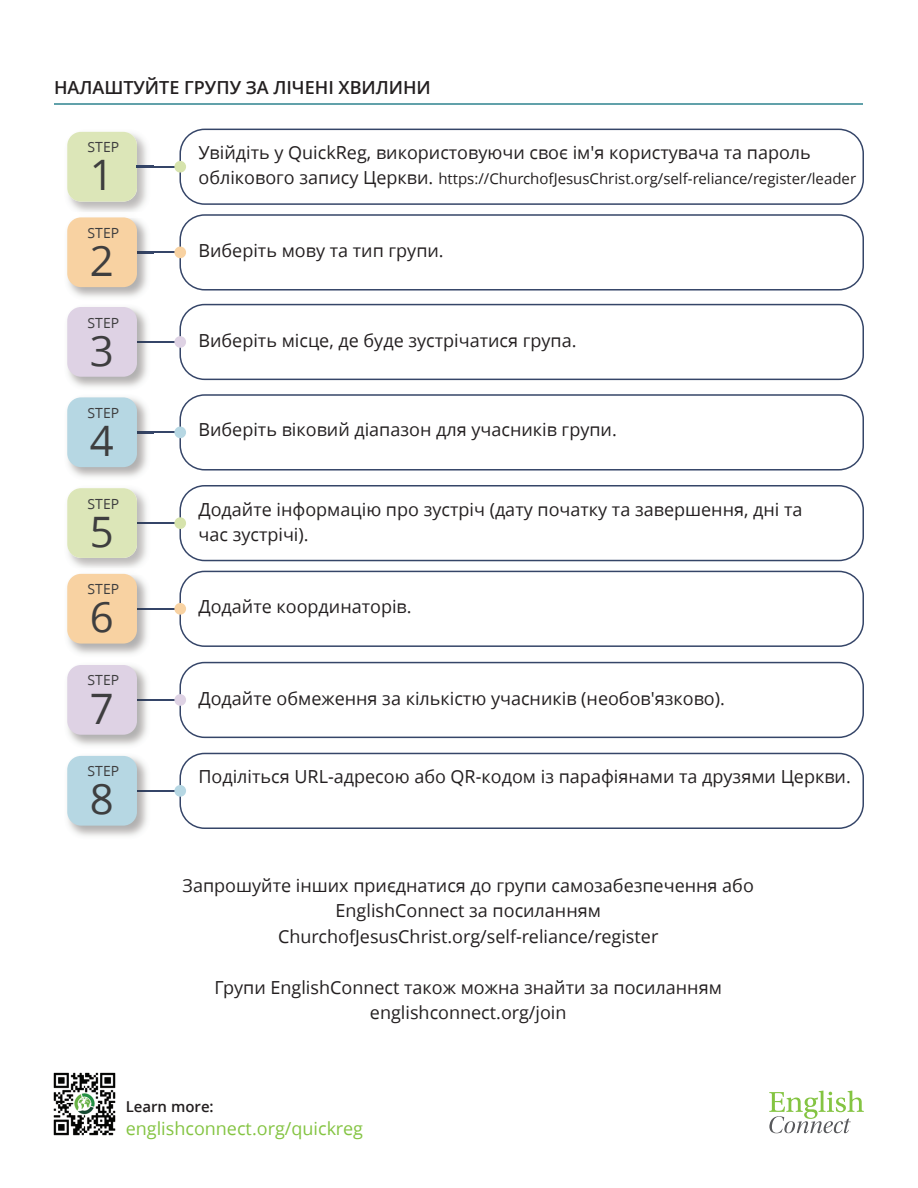
<style>
.page{position:relative;width:918px;height:1188px;background:#fff}
.page>*{position:absolute;margin:0;border:0;box-sizing:border-box;transform-origin:0 0}
.t1{font:42px "Zoramlds Lat";color:#3e3e3f}
.t2{font:18px/25.5px "Zoramlds Lat";color:#231f20;text-align:center}
.t3{font:600 18px "Zoramlds Lat";color:#231f20}
.t4{font:18px "Zoramlds Lat";color:#84c442}
.t5{font:15px "Zoramlds Lat";color:#231f20}
.t6{font:600 15px "Zoramlds Lat";color:#231f20}
.t7{font:13.95px "Zoramlds Lat";color:#3e3e3f}
.s1{font-size:18px}
</style>
<div class="page">
<svg style="left:769px;top:1091px;width:95px;height:42px"></svg>
<img style="left:53px;top:1072px;width:63px;height:64px">
<hr style="left:54px;top:103px;width:809px;height:1px;background:#61a1aa">
<img style="left:67px;top:131px;width:86px;height:81px">
<div style="left:67px;top:132px;width:70px;height:70px;background:#dce6b8;border-radius:14px"></div>
<svg style="left:179px;top:129px;width:685px;height:76px"></svg>
<svg style="left:137px;top:166px;width:37px;height:1px"></svg>
<div style="left:174px;top:161px;width:12px;height:12px;background:#d6e3ac;border-radius:50%"></div>
<svg style="left:179px;top:214px;width:685px;height:77px"></svg>
<div style="left:174px;top:247px;width:12px;height:11px;background:#f8d2a2;border-radius:50%"></div>
<img style="left:67px;top:218px;width:86px;height:350px">
<svg style="left:137px;top:252px;width:38px;height:1px"></svg>
<div style="left:67px;top:217px;width:70px;height:70px;background:#f8d2a2;border-radius:14px"></div>
<hr style="left:153px;top:341px;width:26px;height:2px;background:#354568">
<svg style="left:179px;top:304px;width:685px;height:76px"></svg>
<div style="left:174px;top:336px;width:12px;height:12px;background:#ded2e4;border-radius:50%"></div>
<img style="left:67px;top:302px;width:86px;height:1px">
<svg style="left:137px;top:341px;width:16px;height:2px"></svg>
<div style="left:67px;top:307px;width:70px;height:70px;background:#ded2e4;border-radius:14px"></div>
<svg style="left:179px;top:394px;width:685px;height:77px"></svg>
<div style="left:174px;top:427px;width:12px;height:11px;background:#b6d7e3;border-radius:50%"></div>
<img style="left:67px;top:392px;width:86px;height:1px">
<svg style="left:137px;top:432px;width:38px;height:1px"></svg>
<div style="left:67px;top:397px;width:70px;height:70px;background:#b6d7e3;border-radius:14px"></div>
<hr style="left:153px;top:522px;width:26px;height:2px;background:#354568">
<svg style="left:179px;top:485px;width:685px;height:76px"></svg>
<div style="left:174px;top:517px;width:12px;height:12px;background:#d6e3ac;border-radius:50%"></div>
<img style="left:67px;top:483px;width:86px;height:1px">
<svg style="left:137px;top:522px;width:16px;height:2px"></svg>
<div style="left:67px;top:488px;width:70px;height:70px;background:#dce6b8;border-radius:14px"></div>
<hr style="left:153px;top:608px;width:26px;height:2px;background:#354568">
<svg style="left:179px;top:571px;width:685px;height:76px"></svg>
<div style="left:174px;top:603px;width:12px;height:12px;background:#f8d2a2;border-radius:50%"></div>
<img style="left:67px;top:574px;width:80px;height:262px">
<svg style="left:137px;top:608px;width:16px;height:2px"></svg>
<div style="left:67px;top:574px;width:70px;height:70px;background:#f8d2a2;border-radius:14px"></div>
<hr style="left:153px;top:699px;width:26px;height:2px;background:#354568">
<svg style="left:179px;top:662px;width:685px;height:76px"></svg>
<div style="left:174px;top:694px;width:12px;height:12px;background:#ded2e4;border-radius:50%"></div>
<svg style="left:137px;top:699px;width:16px;height:2px"></svg>
<div style="left:67px;top:665px;width:70px;height:70px;background:#ded2e4;border-radius:14px"></div>
<hr style="left:153px;top:790px;width:26px;height:2px;background:#354568">
<svg style="left:179px;top:753px;width:685px;height:76px"></svg>
<div style="left:174px;top:785px;width:12px;height:12px;background:#b6d7e3;border-radius:50%"></div>
<svg style="left:137px;top:790px;width:16px;height:2px"></svg>
<div style="left:67px;top:756px;width:70px;height:70px;background:#b6d7e3;border-radius:14px"></div>
<p class="t3" style="left:54px;top:74px;width:378px">НАЛАШТУЙТЕ ГРУПУ ЗА ЛІЧЕНІ ХВИЛИНИ</p>
<p class="t7" style="left:88px;top:137px;width:33px">STEP</p>
<h1 class="t1" style="left:90px;top:144px;width:26px">1</h1>
<p class="t7" style="left:88px;top:223px;width:33px">STEP</p>
<h1 class="t1" style="left:90px;top:230px;width:26px">2</h1>
<p class="t7" style="left:88px;top:312px;width:33px">STEP</p>
<h1 class="t1" style="left:90px;top:320px;width:26px">3</h1>
<p class="t7" style="left:88px;top:403px;width:33px">STEP</p>
<h1 class="t1" style="left:90px;top:410px;width:26px">4</h1>
<p class="t7" style="left:88px;top:493px;width:33px">STEP</p>
<h1 class="t1" style="left:90px;top:501px;width:26px">5</h1>
<p class="t7" style="left:88px;top:579px;width:33px">STEP</p>
<h1 class="t1" style="left:90px;top:586px;width:26px">6</h1>
<p class="t7" style="left:88px;top:670px;width:33px">STEP</p>
<h1 class="t1" style="left:90px;top:678px;width:26px">7</h1>
<p class="t7" style="left:88px;top:761px;width:33px">STEP</p>
<h1 class="t1" style="left:90px;top:768px;width:26px">8</h1>
<p class="t2" style="left:198px;top:139px;width:614px">Увійдіть у QuickReg, використовуючи своє ім'я користувача та пароль</p>
<p class="t5" style="left:198px;top:168px;width:659px"><span class="s1">облікового запису Церкви.</span> https://ChurchofJesusChrist.org/self-reliance/register/leader</p>
<p class="t2" style="left:198px;top:238px;width:247px">Виберіть мову та тип групи.</p>
<p class="t2" style="left:198px;top:327px;width:380px">Виберіть місце, де буде зустрічатися група.</p>
<p class="t2" style="left:198px;top:417px;width:420px">Виберіть віковий діапазон для учасників групи.</p>
<p class="t2" style="left:198px;top:497px;width:606px;text-align:left">Додайте інформацію про зустріч (дату початку та завершення, дні та час зустрічі).</p>
<p class="t2" style="left:198px;top:594px;width:215px">Додайте координаторів.</p>
<p class="t2" style="left:198px;top:686px;width:528px">Додайте обмеження за кількістю учасників (необов'язково).</p>
<p class="t2" style="left:198px;top:763px;width:654px">Поділіться URL-адресою або QR-кодом із парафіянами та друзями Церкви.</p>
<p class="t2" style="left:183px;top:873px;width:573px">Запрошуйте інших приєднатися до групи самозабезпечення або<br>EnglishConnect за посиланням</p>
<p class="t2" style="left:278px;top:924px;width:382px">ChurchofJesusChrist.org/self-reliance/register</p>
<p class="t2" style="left:215px;top:975px;width:509px">Групи EnglishConnect також можна знайти за посиланням</p>
<p class="t2" style="left:370px;top:1000px;width:198px">englishconnect.org/join</p>
<p class="t6" style="left:126px;top:1096px;width:89px">Learn more:</p>
<p class="t4" style="left:126px;top:1115px;width:239px">englishconnect.org/quickreg</p>
</div>
